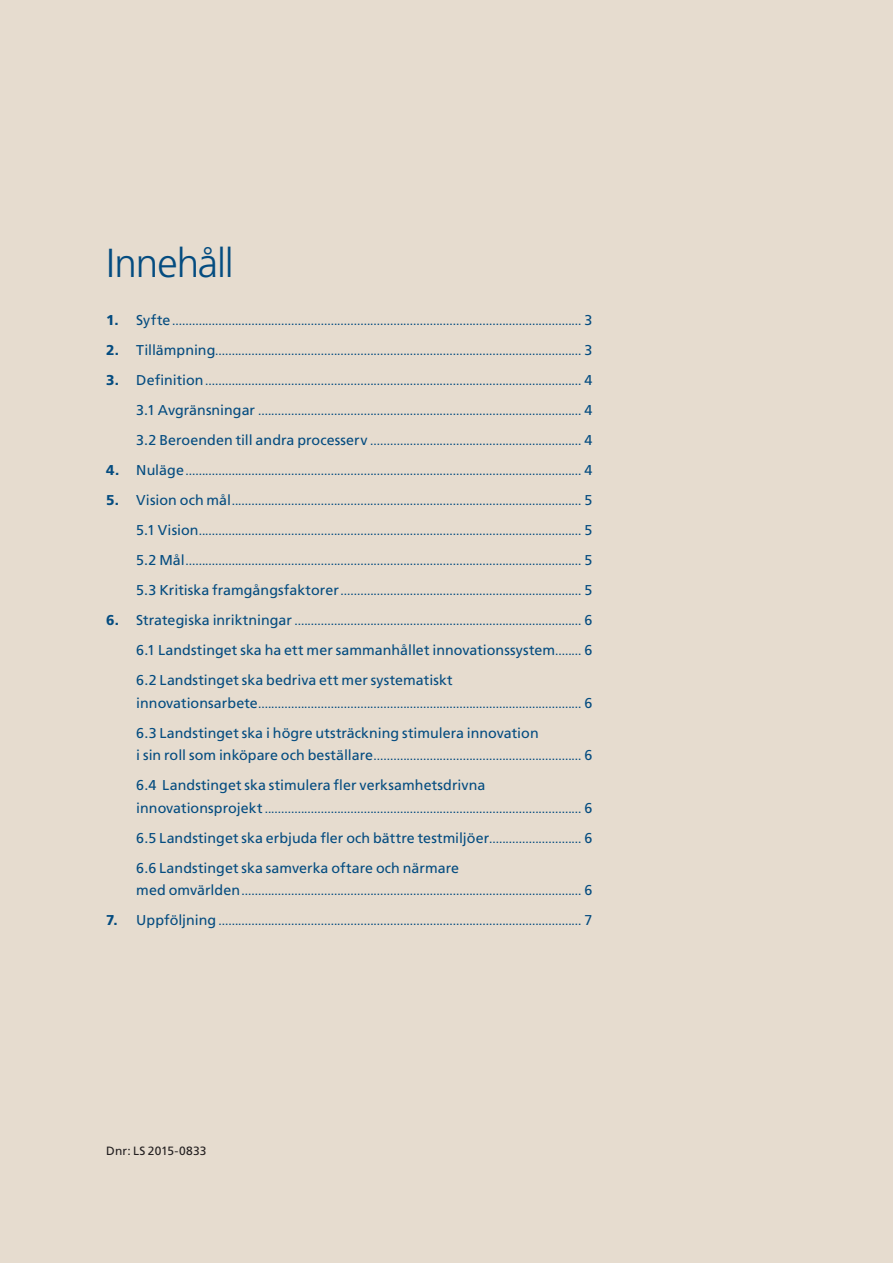
<style>
.page{position:relative;width:893px;height:1263px;background:#e6dccf}
.page>*{position:absolute;margin:0;border:0;box-sizing:border-box;transform-origin:0 0}
.t1{font:300 40.5px "Frutiger SLLOTF";letter-spacing:-.025em;color:#044c80}
.t2{font:14.25px/30px "Frutiger SLLOTF";letter-spacing:.005em;color:#044c80}
.t3{font:12px "Frutiger SLLOTF";color:#044c80}
.t4{font:12px "Frutiger SLLOTF";letter-spacing:.01em;color:#231f20}
.s1{font-weight:800;font-size:14.25px}
.s2{font-size:14.25px}
.s3{font-size:12px}
</style>
<div class="page">
<h1 class="t1" style="left:106px;top:240px;width:129px">Innehåll</h1>
<p class="t3" style="left:106px;top:314px;width:488px"><span class="s1">1.</span> <span class="s2">Syfte</span> ............................................................................................................................ <span class="s2">3</span></p>
<p class="t3" style="left:106px;top:344px;width:487px"><span class="s1">2.</span> <span class="s2">Tillämpning</span>............................................................................................................... <span class="s2">3</span></p>
<p class="t3" style="left:106px;top:374px;width:487px"><span class="s1">3.</span> <span class="s2">Definition</span>.................................................................................................................. <span class="s2">4</span></p>
<p class="t3" style="left:136px;top:404px;width:458px"><span class="s2">3.1 Avgränsningar</span> .................................................................................................. <span class="s2">4</span></p>
<p class="t3" style="left:136px;top:434px;width:458px"><span class="s2">3.2 Beroenden till andra processerv</span> ................................................................ <span class="s2">4</span></p>
<p class="t3" style="left:106px;top:464px;width:487px"><span class="s1">4.</span> <span class="s2">Nuläge</span>........................................................................................................................ <span class="s2">4</span></p>
<p class="t3" style="left:106px;top:494px;width:487px"><span class="s1">5.</span> <span class="s2">Vision och mål</span>.......................................................................................................... <span class="s2">5</span></p>
<p class="t3" style="left:136px;top:524px;width:458px"><span class="s2">5.1 Vision</span>.................................................................................................................... <span class="s2">5</span></p>
<p class="t3" style="left:136px;top:554px;width:458px"><span class="s2">5.2 Mål</span>........................................................................................................................ <span class="s2">5</span></p>
<p class="t3" style="left:136px;top:584px;width:458px"><span class="s2">5.3 Kritiska framgångsfaktorer</span>......................................................................... <span class="s2">5</span></p>
<p class="t3" style="left:106px;top:614px;width:487px"><span class="s1">6.</span> <span class="s2">Strategiska inriktningar</span> ....................................................................................... <span class="s2">6</span></p>
<p class="t2" style="left:136px;top:635px;width:458px">6.1 Landstinget ska ha ett mer sammanhållet innovationssystem<span class="s3">........</span> 6<br>6.2 Landstinget ska bedriva ett mer systematiskt</p>
<p class="t3" style="left:136px;top:697px;width:458px"><span class="s2">innovationsarbete</span>.................................................................................................. <span class="s2">6</span></p>
<p class="t2" style="left:136px;top:718px;width:404px">6.3 Landstinget ska i högre utsträckning stimulera innovation</p>
<p class="t3" style="left:136px;top:749px;width:458px"><span class="s2">i sin roll som inköpare och beställare</span>............................................................... <span class="s2">6</span></p>
<p class="t2" style="left:136px;top:770px;width:350px">6.4 Landstinget ska stimulera fler verksamhetsdrivna</p>
<p class="t3" style="left:136px;top:802px;width:458px"><span class="s2">innovationsprojekt</span> ................................................................................................ <span class="s2">6</span></p>
<p class="t2" style="left:136px;top:823px;width:458px">6.5 Landstinget ska erbjuda fler och bättre testmiljöer<span class="s3">............................</span> 6<br>6.6 Landstinget ska samverka oftare och närmare</p>
<p class="t3" style="left:136px;top:884px;width:458px"><span class="s2">med omvärlden</span>....................................................................................................... <span class="s2">6</span></p>
<p class="t3" style="left:106px;top:914px;width:487px"><span class="s1">7.</span> <span class="s2">Uppföljning</span> .............................................................................................................. <span class="s2">7</span></p>
<p class="t4" style="left:106px;top:1144px;width:102px">Dnr: LS 2015-0833</p>
</div>
